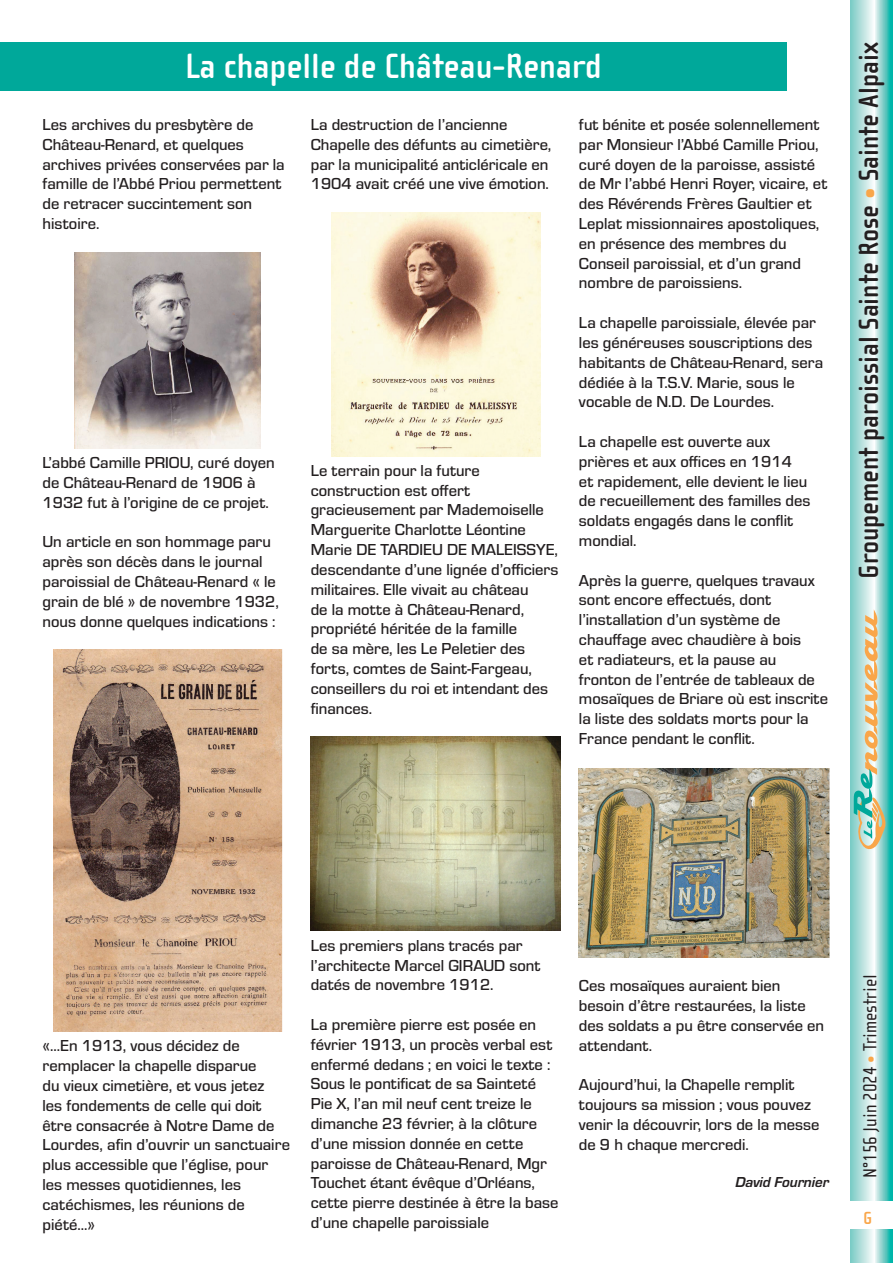
<style>
.page{position:relative;width:893px;height:1263px;background:#fff}
.page>*{position:absolute;margin:0;border:0;box-sizing:border-box;transform-origin:0 0}
.t1{font:700 36px "Cholla Sans OT";color:#fff}
.t2{font:700 28.5px "Cholla Sans OT";color:#231f20}
.t3{font:19.5px "Cholla Sans OT";color:#231f20}
.t4{font:700 18px "Cholla Sans OT";color:#f9a64a}
.t5{font:500 16.5px/19.8px "Eurostile";color:#231f20}
.t6{font:italic 700 15px "Eurostile";color:#231f20}
.s1{color:#f9a64a}
</style>
<div class="page">
<svg style="left:850px;top:0;width:43px;height:1263px;background:#95d9d4"></svg>
<svg style="left:854px;top:609px;width:33px;height:242px;background:#b0ceb8"></svg>
<div style="left:850px;top:1201px;width:43px;height:28px;background:#fff"></div>
<div style="left:0;top:43px;width:787px;height:48px;background:#00a89a"></div>
<img style="left:75px;top:252px;width:185px;height:196px">
<img style="left:53px;top:650px;width:229px;height:381px">
<img style="left:331px;top:213px;width:209px;height:243px">
<img style="left:311px;top:737px;width:250px;height:194px">
<img style="left:579px;top:768px;width:250px;height:189px">
<h1 class="t1" style="left:185px;top:47px;width:418px">La chapelle de Château-Renard</h1>
<p class="t5" style="left:43px;top:114px;width:244px">Les archives du presbytère de<br>Château-Renard, et quelques archives privées conservées par la famille de l’Abbé Priou permettent de retracer succintement son histoire.</p>
<p class="t5" style="left:579px;top:114px;width:250px">fut bénite et posée solennellement par Monsieur l’Abbé Camille Priou, curé doyen de la paroisse, assisté de Mr l’abbé Henri Royer, vicaire, et des Révérends Frères Gaultier et<br>Leplat missionnaires apostoliques, en présence des membres du<br>Conseil paroissial, et d’un grand nombre de paroissiens.</p>
<p class="t5" style="left:579px;top:312px;width:246px">La chapelle paroissiale, élevée par les généreuses souscriptions des habitants de Château-Renard, sera dédiée à la T.S.V. Marie, sous le vocable de N.D. De Lourdes.</p>
<p class="t5" style="left:579px;top:431px;width:233px">La chapelle est ouverte aux prières et aux offices en 1914 et rapidement, elle devient le lieu de recueillement des familles des soldats engagés dans le conflit mondial.</p>
<p class="t5" style="left:579px;top:569px;width:251px">Après la guerre, quelques travaux sont encore effectués, dont l’installation d’un système de chauffage avec chaudière à bois<br>et radiateurs, et la pause au fronton de l’entrée de tableaux de mosaïques de Briare où est inscrite la liste des soldats morts pour la<br>France pendant le conflit.</p>
<p class="t5" style="left:311px;top:114px;width:242px">La destruction de l’ancienne Chapelle des défunts au cimetière, par la municipalité anticléricale en 1904 avait créé une vive émotion.</p>
<p class="t5" style="left:43px;top:452px;width:234px">L’abbé Camille PRIOU, curé doyen de Château-Renard de 1906 à<br>1932 fut à l’origine de ce projet.</p>
<p class="t5" style="left:43px;top:531px;width:238px">Un article en son hommage paru après son décès dans le journal paroissial de Château-Renard « le grain de blé » de novembre 1932, nous donne quelques indications :</p>
<p class="t5" style="left:311px;top:460px;width:249px">Le terrain pour la future construction est offert gracieusement par Mademoiselle<br>Marguerite Charlotte Léontine<br>Marie DE TARDIEU DE MALEISSYE, descendante d’une lignée d’officiers militaires. Elle vivait au château<br>de la motte à Château-Renard, propriété héritée de la famille<br>de sa mère, les Le Peletier des forts, comtes de Saint-Fargeau, conseillers du roi et intendant des finances.</p>
<h2 class="t2" style="left:853px;top:579px;width:538px;rotate:-90deg">Groupement paroissial Sainte Rose <span class="s1">•</span> Sainte Alpaix</h2>
<p class="t5" style="left:43px;top:1035px;width:249px">«...En 1913, vous décidez de remplacer la chapelle disparue<br>du vieux cimetière, et vous jetez<br>les fondements de celle qui doit être consacrée à Notre Dame de<br>Lourdes, afin d’ouvrir un sanctuaire plus accessible que l’église, pour les messes quotidiennes, les catéchismes, les réunions de piété...»</p>
<p class="t5" style="left:311px;top:934px;width:231px">Les premiers plans tracés par l’architecte Marcel GIRAUD sont datés de novembre 1912.</p>
<p class="t5" style="left:311px;top:1014px;width:249px">La première pierre est posée en février 1913, un procès verbal est enfermé dedans ; en voici le texte :<br>Sous le pontificat de sa Sainteté<br>Pie X, l’an mil neuf cent treize le dimanche 23 février, à la clôture d’une mission donnée en cette paroisse de Château-Renard, Mgr<br>Touchet étant évêque d’Orléans, cette pierre destinée à être la base d’une chapelle paroissiale</p>
<p class="t5" style="left:579px;top:975px;width:247px">Ces mosaïques auraient bien besoin d’être restaurées, la liste des soldats a pu être conservée en attendant.</p>
<p class="t5" style="left:579px;top:1074px;width:242px">Aujourd’hui, la Chapelle remplit toujours sa mission ; vous pouvez venir la découvrir, lors de la messe de 9 h chaque mercredi.</p>
<p class="t6" style="left:735px;top:1172px;width:95px">David Fournier</p>
<p class="t3" style="left:860px;top:1178px;width:205px;rotate:-90deg">N°156 Juin 2024 <span class="s1">•</span> Trimestriel</p>
<p class="t4" style="left:863px;top:1208px;width:10px">G</p>
</div>
